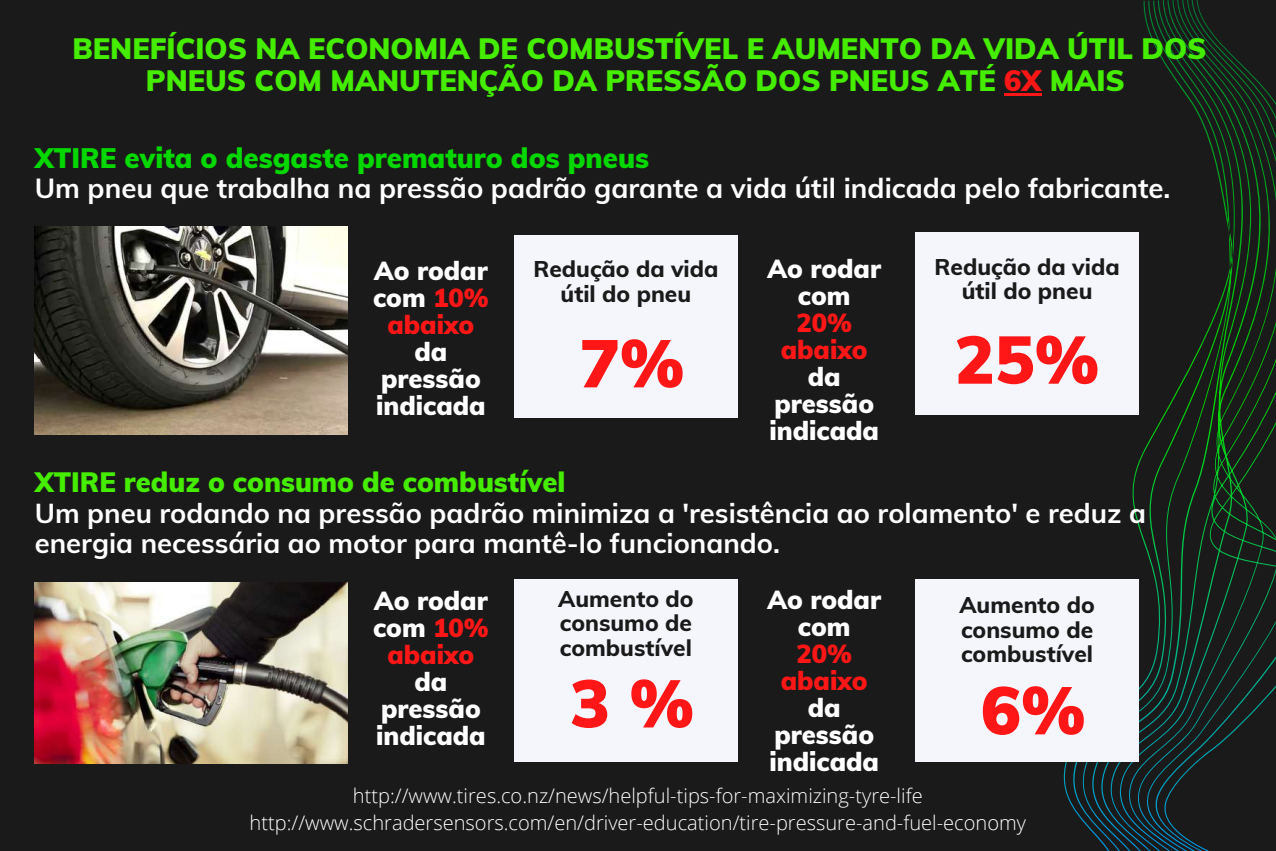
<style>
.page{position:relative;width:1276px;height:851px;background:#fff}
.page>*{position:absolute;margin:0;border:0;box-sizing:border-box;transform-origin:0 0}
.t1{font:900 66.45px "Muli";color:#ff1616}
.t2{font:900 28.8px/31.5px "Muli";color:#45ed00;text-align:center}
.t3{font:700 27.6px "Muli";color:#fff}
.t4{font:900 27.6px "Muli";color:#04d800}
.t5{font:700 27.45px/30px "Muli";color:#fff}
.t6{font:900 27.45px "Muli";color:#45ed00}
.t7{font:900 25.5px/27px "Muli";color:#fff;text-align:center}
.t8{font:900 25.5px/27px "Muli";color:#ff1616;text-align:center}
.t9{font:800 22.8px/24.3px "Muli";color:#1b1a1a;text-align:justify}
.t10{font:300 20.1px/27px "Open Sans";color:#fff;text-align:center}
.s1{color:#ff1616}
</style>
<div class="page">
<div style="left:0;top:0;width:1275px;height:850px;background:#1b1a1a"></div>
<svg style="left:1051px;top:0;width:224px;height:850px"></svg>
<div style="left:514px;top:579px;width:223px;height:182px;background:#f4f6fc"></div>
<div style="left:915px;top:579px;width:223px;height:182px;background:#f4f6fc"></div>
<img style="left:35px;top:226px;width:312px;height:208px">
<div style="left:514px;top:236px;width:223px;height:182px;background:#f4f6fc"></div>
<div style="left:915px;top:232px;width:223px;height:182px;background:#f4f6fc"></div>
<img style="left:35px;top:582px;width:312px;height:181px">
<hr style="left:1003px;top:93px;width:38px;height:2px;background:#ff1616">
<h2 class="t2" style="left:73px;top:33px;width:1135px">BENEFÍCIOS NA ECONOMIA DE COMBUSTÍVEL E AUMENTO DA VIDA ÚTIL DOS<br>PNEUS COM MANUTENÇÃO DA PRESSÃO DOS PNEUS ATÉ <span class="s1">6X</span> MAIS</h2>
<h3 class="t4" style="left:35px;top:140px;width:616px">XTIRE evita o desgaste prematuro dos pneus</h3>
<h3 class="t3" style="left:35px;top:170px;width:1137px">Um pneu que trabalha na pressão padrão garante a vida útil indicada pelo fabricante.</h3>
<p class="t7" style="left:373px;top:256px;width:117px">Ao rodar com <span class="s1">10% abaixo</span></p>
<p class="t7" style="left:376px;top:337px;width:111px">da pressão indicada</p>
<p class="t9" style="left:934px;top:254px;width:187px;text-align:center">Redução da vida útil do pneu</p>
<p class="t7" style="left:767px;top:255px;width:115px">Ao rodar com</p>
<p class="t8" style="left:780px;top:309px;width:88px">20% abaixo</p>
<p class="t7" style="left:769px;top:362px;width:111px">da pressão indicada</p>
<p class="t9" style="left:533px;top:256px;width:187px;text-align:center">Redução da vida útil do pneu</p>
<h1 class="t1" style="left:580px;top:320px;width:106px">7%</h1>
<h1 class="t1" style="left:954px;top:317px;width:146px">25%</h1>
<h3 class="t6" style="left:35px;top:465px;width:532px">XTIRE reduz o consumo de combustível</h3>
<h3 class="t5" style="left:35px;top:497px;width:1112px">Um pneu rodando na pressão padrão minimiza a 'resistência ao rolamento' e reduz a energia necessária ao motor para mantê-lo funcionando.</h3>
<p class="t7" style="left:373px;top:587px;width:117px">Ao rodar com <span class="s1">10% abaixo</span></p>
<p class="t7" style="left:376px;top:668px;width:111px">da pressão indicada</p>
<p class="t9" style="left:558px;top:586px;width:137px">Aumento do consumo de combustível</p>
<h1 class="t1" style="left:570px;top:660px;width:125px">3 %</h1>
<p class="t7" style="left:767px;top:585px;width:115px">Ao rodar com</p>
<p class="t8" style="left:780px;top:639px;width:88px">20% abaixo</p>
<p class="t7" style="left:769px;top:693px;width:111px">da pressão indicada</p>
<p class="t9" style="left:959px;top:592px;width:137px">Aumento do consumo de combustível</p>
<h1 class="t1" style="left:980px;top:667px;width:106px">6%</h1>
<p class="t10" style="left:249px;top:781px;width:777px">http://www.tires.co.nz/news/helpful-tips-for-maximizing-tyre-life http://www.schradersensors.com/en/driver-education/tire-pressure-and-fuel-economy</p>
</div>
